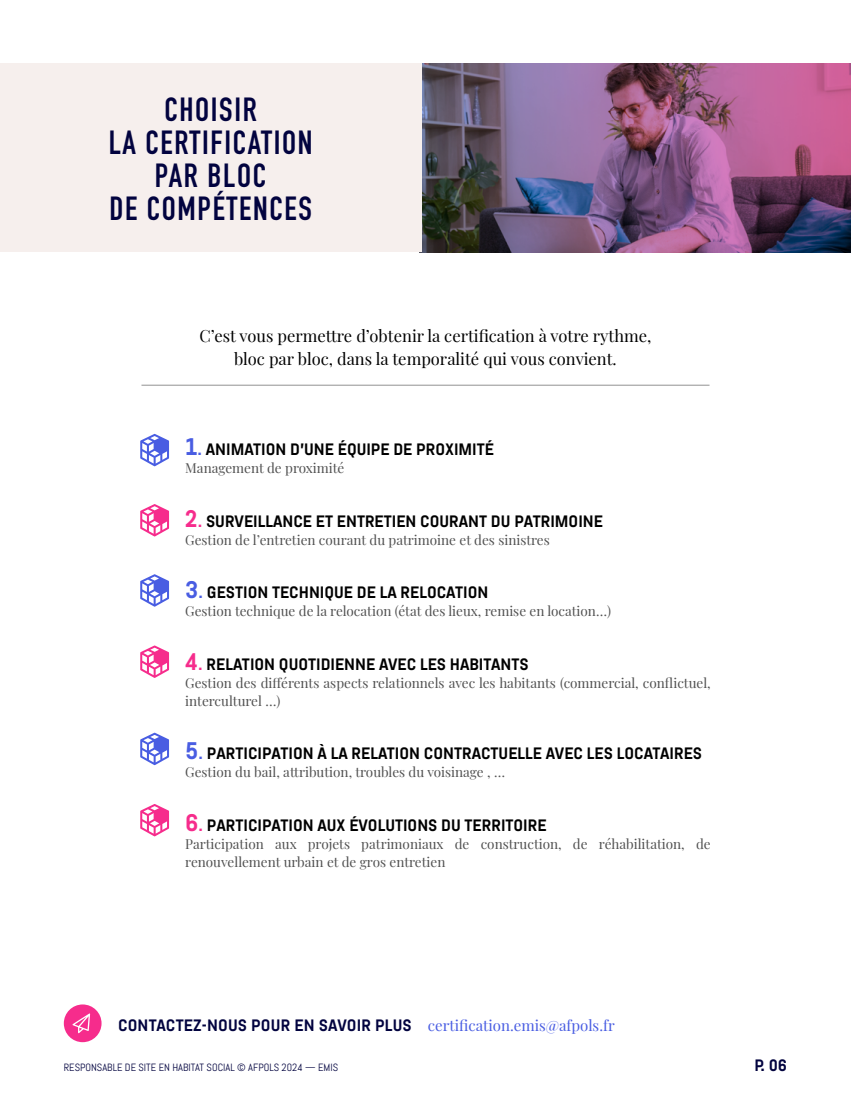
<style>
.page{position:relative;width:851px;height:1106px;background:#fff}
.page>*{position:absolute;margin:0;border:0;box-sizing:border-box;transform-origin:0 0}
.t1{font:33px "DIN Engschrift";letter-spacing:.05em;color:#02033f}
.t2{font:700 16.5px "Abel Pro";color:#000}
.t3{font:16.5px/22.5px "Playfair Display";color:#000;text-align:center}
.t4{font:700 16.5px "Abel Pro";letter-spacing:.01em;color:#02033f}
.t5{font:15px "Playfair Display";color:#495de2}
.t6{font:13.5px/18px "Playfair Display";color:#515151}
.t7{font:10.5px "Abel Pro";color:#02033f}
.s1{font-size:24px;color:#495de2}
.s2{color:#495de2}
.s3{font-size:24px;color:#f62c8c}
.s4{color:#f62c8c}
</style>
<div class="page">
<img style="left:421px;top:64px;width:429px;height:188px">
<div style="left:0;top:64px;width:421px;height:188px;background:#f6efed"></div>
<hr style="left:141px;top:385px;width:568px;height:1px;background:#929292">
<div style="left:64px;top:1004px;width:37px;height:38px;background:#f62c8c;border-radius:50%"></div>
<svg style="left:72px;top:1013px;width:18px;height:20px"></svg>
<svg style="left:140px;top:434px;width:29px;height:32px"></svg>
<svg style="left:140px;top:504px;width:29px;height:32px"></svg>
<svg style="left:140px;top:574px;width:29px;height:32px"></svg>
<svg style="left:140px;top:645px;width:29px;height:33px"></svg>
<svg style="left:140px;top:732px;width:29px;height:33px"></svg>
<svg style="left:140px;top:804px;width:29px;height:32px"></svg>
<h1 class="t1" style="left:164px;top:90px;width:14px">CHOISI</h1>
<h1 class="t1" style="left:243px;top:90px;width:16px">R</h1>
<h1 class="t1" style="left:109px;top:123px;width:205px">LA CERTIFICATION</h1>
<h1 class="t1" style="left:155px;top:156px;width:113px">PAR BLOC</h1>
<h1 class="t1" style="left:109px;top:189px;width:54px">DE COMP</h1>
<h1 class="t1" style="left:213px;top:189px;width:29px">ÉTENCES</h1>
<p class="t3" style="left:199px;top:323px;width:453px">C’est vous permettre d’obtenir la certification à votre rythme, bloc par bloc, dans la temporalité qui vous convient.</p>
<p class="t2" style="left:185px;top:438px;width:310px"><span class="s1">1</span><span class="s2">.</span> ANIMATION D’UNE ÉQUIPE DE PROXIMITÉ</p>
<p class="t6" style="left:185px;top:458px;width:161px">Management de proximité</p>
<p class="t2" style="left:185px;top:509px;width:419px"><span class="s3">2</span><span class="s4">.</span> SURVEILLANCE ET ENTRETIEN COURANT DU PATRIMOINE</p>
<p class="t6" style="left:185px;top:529px;width:366px">Gestion de l’entretien courant du patrimoine et des sinistres</p>
<p class="t2" style="left:185px;top:581px;width:304px"><span class="s1">3</span><span class="s2">.</span> GESTION TECHNIQUE DE LA RELOCATION</p>
<p class="t6" style="left:185px;top:601px;width:427px">Gestion technique de la relocation (état des lieux, remise en location…)</p>
<p class="t2" style="left:185px;top:652px;width:345px"><span class="s3">4</span><span class="s4">.</span> RELATION QUOTIDIENNE AVEC LES HABITANTS</p>
<p class="t6" style="left:185px;top:672px;width:527px">Gestion des différents aspects relationnels avec les habitants (commercial, conflictuel, interculturel …)</p>
<p class="t2" style="left:185px;top:742px;width:518px"><span class="s1">5</span><span class="s2">.</span> PARTICIPATION À LA RELATION CONTRACTUELLE AVEC LES LOCATAIRES</p>
<p class="t6" style="left:185px;top:762px;width:321px">Gestion du bail, attribution, troubles du voisinage , …</p>
<p class="t2" style="left:185px;top:813px;width:363px"><span class="s3">6</span><span class="s4">.</span> PARTICIPATION AUX ÉVOLUTIONS DU TERRITOIRE</p>
<p class="t6" style="left:185px;top:833px;width:527px">Participation aux projets patrimoniaux de construction, de réhabilitation, de renouvellement urbain et de gros entretien</p>
<p class="t4" style="left:118px;top:1014px;width:276px">CONTACTEZ-NOUS POUR EN SAVOIR PLUS</p>
<p class="t5" style="left:428px;top:1014px;width:188px">certification.emis@afpols.fr</p>
<p class="t7" style="left:64px;top:1061px;width:201px">RESPONSABLE DE SITE EN HABITAT SOCIAL © AFPOLS</p>
<p class="t7" style="left:281px;top:1061px;width:53px">2024 — EMIS</p>
<p class="t4" style="left:754px;top:1054px;width:34px">P. 06</p>
</div>
